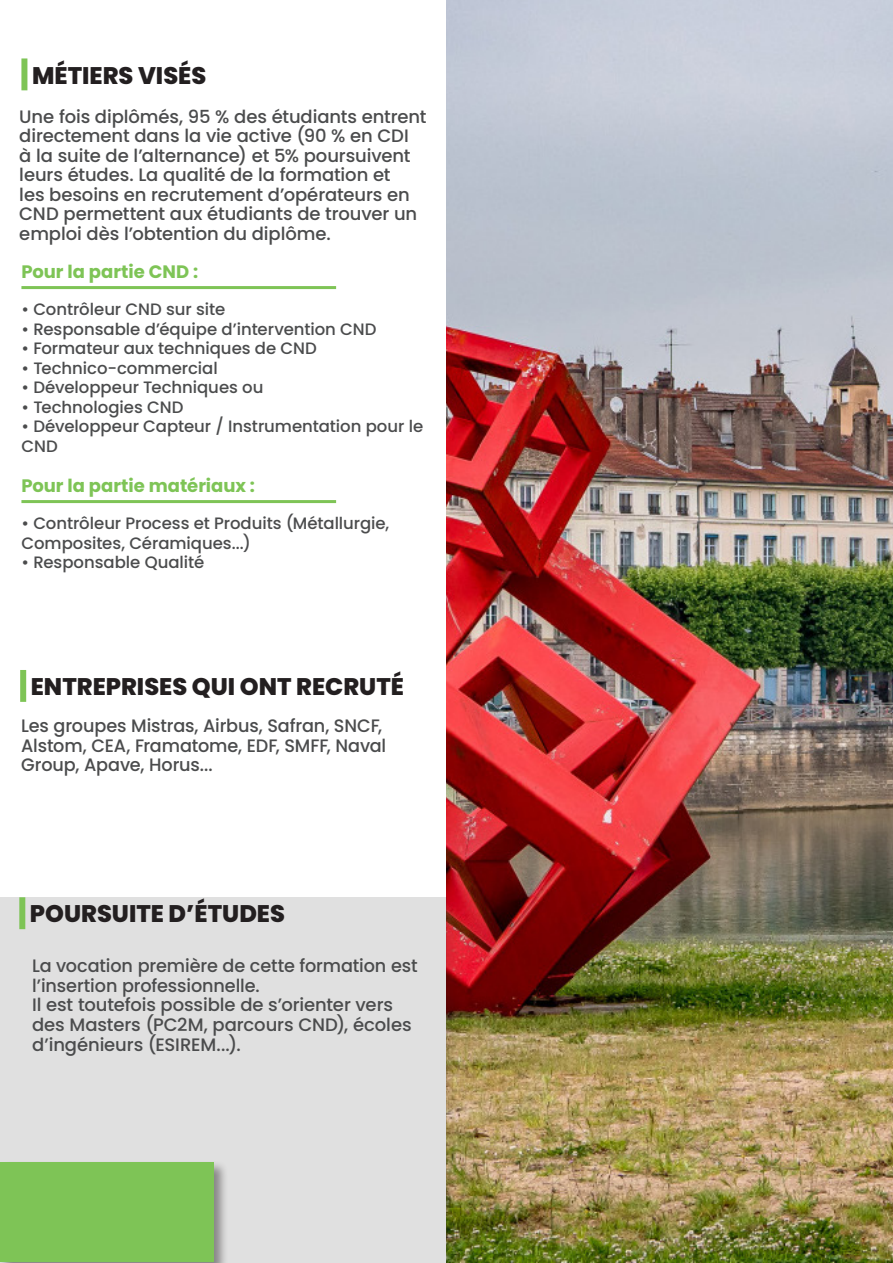
<style>
.page{position:relative;width:893px;height:1263px;background:#fff}
.page>*{position:absolute;margin:0;border:0;box-sizing:border-box;transform-origin:0 0}
.t1{font:800 24px "Poppins";color:#231f20}
.texte{font:500 18px/19.5px "Poppins";letter-spacing:-.005em;color:#4b4c4d}
.texte-2{font:700 18px "Poppins";color:#7ec456}
.texte-3{font:500 16.5px/19.5px "Poppins";letter-spacing:-.005em;color:#4b4c4d}
</style>
<div class="page">
<img style="left:446px;top:1px;width:447px;height:1262px">
<div style="left:21px;top:58px;width:6px;height:32px;background:#7ec456"></div>
<div style="left:0;top:895px;width:461px;height:368px;background:#231f20;opacity:.47"></div>
<div style="left:0;top:897px;width:446px;height:366px;background:#e0e0e0"></div>
<div style="left:19px;top:897px;width:6px;height:32px;background:#7ec456"></div>
<div style="left:0;top:1160px;width:228px;height:103px;background:#231f20;opacity:.47"></div>
<div style="left:0;top:1162px;width:214px;height:100px;background:#7ec456"></div>
<hr style="left:21px;top:286px;width:315px;height:3px;background:#7ec456">
<hr style="left:21px;top:500px;width:315px;height:3px;background:#7ec456">
<hr style="left:892px;top:1159px;width:1px;height:104px;background:#231f20;opacity:.47">
<div style="left:20px;top:670px;width:6px;height:32px;background:#7ec456"></div>
<p class="t1" style="left:32px;top:61px;width:176px">MÉTIERS VISÉS</p>
<p class="texte" style="left:19px;top:107px;width:409px">Une fois diplômés, 95 % des étudiants entrent directement dans la vie active (90 % en CDI<br>à la suite de l’alternance) et 5% poursuivent leurs études. La qualité de la formation et<br>les besoins en recrutement d’opérateurs en CND permettent aux étudiants de trouver un emploi dès l’obtention du diplôme.</p>
<p class="texte-2" style="left:21px;top:261px;width:178px">Pour la partie CND :</p>
<p class="texte-3" style="left:21px;top:300px;width:205px">• Contrôleur CND sur site</p>
<p class="texte-3" style="left:21px;top:319px;width:357px">• Responsable d’équipe d’intervention CND</p>
<p class="texte-3" style="left:21px;top:339px;width:297px">• Formateur aux techniques de CND</p>
<p class="texte-3" style="left:21px;top:358px;width:198px">• Technico-commercial</p>
<p class="texte-3" style="left:21px;top:378px;width:244px">• Développeur Techniques ou</p>
<p class="texte-3" style="left:21px;top:397px;width:164px">• Technologies CND</p>
<p class="texte-3" style="left:21px;top:417px;width:403px">• Développeur Capteur / Instrumentation pour le<br>CND</p>
<p class="texte-2" style="left:21px;top:475px;width:235px">Pour la partie matériaux :</p>
<p class="texte-3" style="left:21px;top:514px;width:369px">• Contrôleur Process et Produits (Métallurgie,<br>Composites, Céramiques...)</p>
<p class="texte-3" style="left:21px;top:553px;width:184px">• Responsable Qualité</p>
<p class="t1" style="left:31px;top:673px;width:375px">ENTREPRISES QUI ONT RECRUTÉ</p>
<p class="texte" style="left:21px;top:716px;width:367px">Les groupes Mistras, Airbus, Safran, SNCF,<br>Alstom, CEA, Framatome, EDF, SMFF, Naval<br>Group, Apave, Horus...</p>
<p class="t1" style="left:30px;top:900px;width:257px">POURSUITE D’ÉTUDES</p>
<p class="texte" style="left:32px;top:956px;width:387px">La vocation première de cette formation est l’insertion professionnelle.</p>
<p class="texte" style="left:32px;top:995px;width:381px">Il est toutefois possible de s’orienter vers des Masters (PC2M, parcours CND), écoles d’ingénieurs (ESIREM...).</p>
</div>
